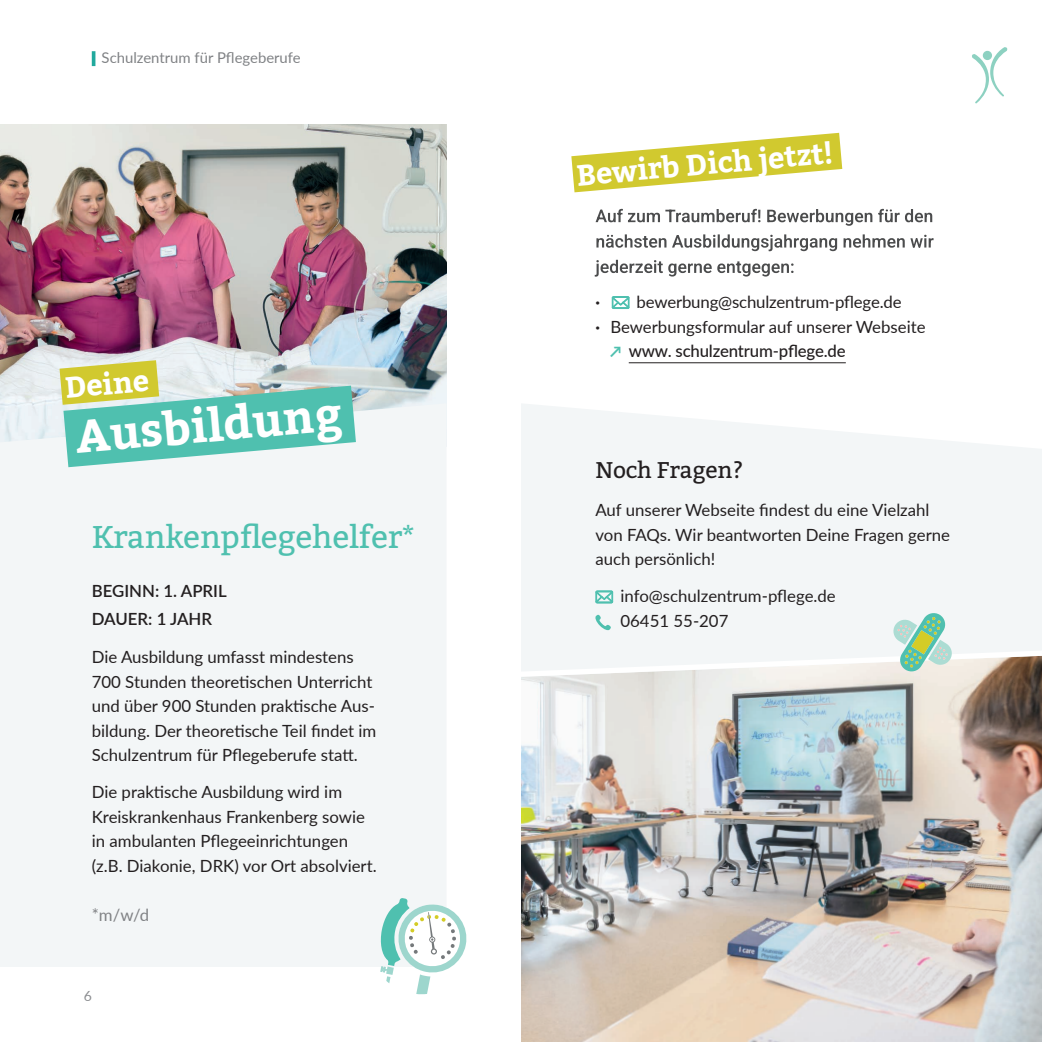
<style>
.page{position:relative;width:1042px;height:1042px;background:#fff}
.page>*{position:absolute;margin:0;border:0;box-sizing:border-box;transform-origin:0 0}
.t1{font:700 45.68px "Kadwa";color:#fff}
.t2{font:31.5px "Kadwa";letter-spacing:-.01em;color:#4fc0af}
.t3{font:700 29.22px "Kadwa";color:#fff}
.t4{font:22.75px "Kadwa";letter-spacing:-.01em;color:#231f20}
.t5{font:16.8px/24.5px "Lato";color:#231f20}
.t6{font:500 16.8px "Lato";letter-spacing:-.01em;color:#231f20}
.t7{font:600 16.8px/28px "Lato";color:#231f20}
.t8{font:16.8px "Lato";color:#808285}
.t9{font:14.88px "Lato";color:#808285}
.t10{font:14px "Lato";color:#8b8d90}
.s1{font-weight:700}
.s2{font-weight:800;font-size:14.88px;color:#4fc0af}
</style>
<div class="page">
<img style="left:0;top:124px;width:446px;height:279px">
<div style="left:0;top:403px;width:446px;height:564px;background:#f3f6f7"></div>
<svg style="left:521px;top:404px;width:521px;height:238px;fill:#f3f6f7"></svg>
<svg style="left:972px;top:47px;width:35px;height:56px"></svg>
<img style="left:521px;top:642px;width:521px;height:400px">
<hr style="left:629px;top:362px;width:217px;height:1px;background:#231f20">
<svg style="left:60px;top:360px;width:296px;height:107px;background:#94d0b6"></svg>
<svg style="left:571px;top:133px;width:271px;height:59px"></svg>
<svg style="left:595px;top:613px;width:17px;height:18px"></svg>
<svg style="left:595px;top:590px;width:19px;height:14px"></svg>
<svg style="left:611px;top:296px;width:19px;height:13px"></svg>
<svg style="left:892px;top:611px;width:61px;height:62px"></svg>
<svg style="left:379px;top:898px;width:88px;height:96px"></svg>
<svg style="left:595px;top:260px;width:198px;height:17px"></svg>
<svg style="left:596px;top:234px;width:337px;height:17px"></svg>
<svg style="left:595px;top:209px;width:337px;height:17px"></svg>
<hr style="left:92px;top:51px;width:3px;height:15px;background:#21a99d">
<p class="t9" style="left:102px;top:47px;width:201px">Schulzentrum für Pflegeberufe</p>
<h3 class="t3" style="left:64px;top:371px;width:86px;rotate:-5deg">Deine</h3>
<h1 class="t1" style="left:74px;top:411px;width:268px;rotate:-5deg">Ausbildung</h1>
<h2 class="t2" style="left:92px;top:519px;width:325px">Krankenpflegehelfer*</h2>
<p class="t7" style="left:92px;top:576px;width:136px">BEGINN: 1. APRIL<br>DAUER: 1 JAHR</p>
<p class="t5" style="left:92px;top:644px;width:286px">Die Ausbildung umfasst mindestens 700 Stunden theoretischen Unterricht und über 900 Stunden praktische Aus&shy;bildung. Der theoretische Teil findet im Schulzentrum für Pflegeberufe statt.</p>
<p class="t5" style="left:92px;top:779px;width:286px">Die praktische Ausbildung wird im Kreiskrankenhaus Frankenberg sowie in ambulanten Pflegeeinrichtungen (z.B. Diakonie, DRK) vor Ort absolviert.</p>
<p class="t8" style="left:92px;top:902px;width:59px">*m/w/d</p>
<p class="t10" style="left:84px;top:986px;width:10px">6</p>
<h3 class="t3" style="left:575px;top:158px;width:259px;rotate:-5deg">Bewirb Dich jetzt!</h3>
<p class="t5" style="left:595px;top:289px;width:308px"><span class="s1">·</span> bewerbung@schulzentrum-pflege.de</p>
<p class="t5" style="left:595px;top:313px;width:332px"><span class="s1">·</span> Bewerbungsformular auf unserer Webseite</p>
<p class="t6" style="left:610px;top:339px;width:237px"><span class="s2">↗</span> www. schulzentrum-pflege.de</p>
<h3 class="t4" style="left:595px;top:456px;width:149px">Noch Fragen?</h3>
<p class="t5" style="left:595px;top:497px;width:356px">Auf unserer Webseite findest du eine Vielzahl von FAQs. Wir beantworten Deine Fragen gerne auch persönlich!</p>
<p class="t5" style="left:620px;top:583px;width:217px">info@schulzentrum-pflege.de<br>06451 55-207</p>
</div>
